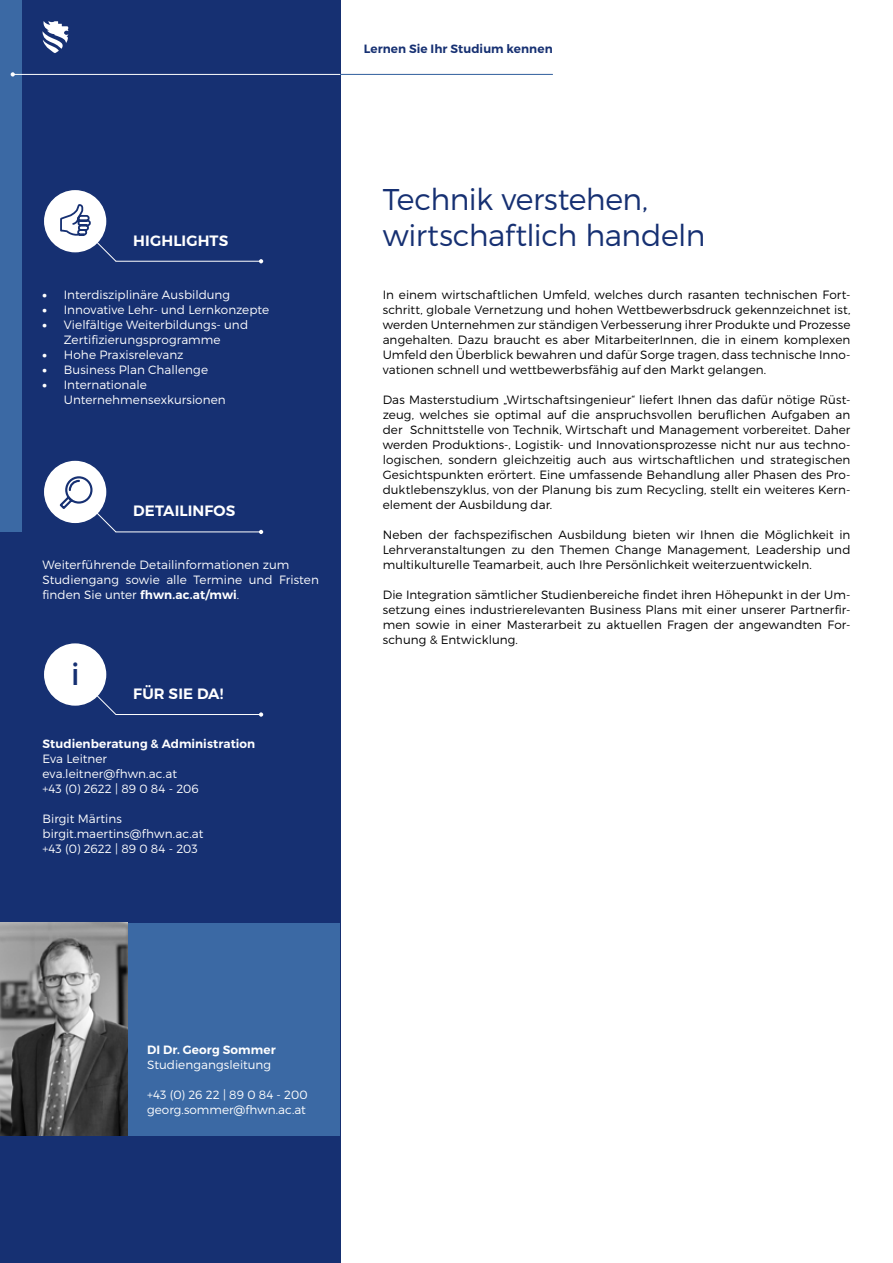
<style>
.page{position:relative;width:893px;height:1263px;background:#fff}
.page>*{position:absolute;margin:0;border:0;box-sizing:border-box;transform-origin:0 0}
.t1{font:300 30px/36px "Montserrat";letter-spacing:-.015em;color:#163072}
.t2{font:30px "Montserrat";color:#163072}
.t3{font:600 15px "Montserrat";letter-spacing:.01em;color:#fff}
.t4{font:300 12px/15px "Montserrat";letter-spacing:.005em;color:#000;text-align:justify}
.t5{font:300 12px/15px "Montserrat";letter-spacing:.005em;color:#fff}
.t6{font:600 12px "Montserrat";letter-spacing:.01em;color:#fff}
.t7{font:600 12px "Montserrat";letter-spacing:.005em;color:#163072}
.s1{font-weight:900}
.s2{font-weight:600}
</style>
<div class="page">
<div style="left:0;top:0;width:340px;height:1263px;background:#163072"></div>
<div style="left:0;top:0;width:21px;height:531px;background:#3b69a4"></div>
<hr style="left:340px;top:74px;width:213px;height:1px;background:#61a4d7">
<hr style="left:13px;top:74px;width:327px;height:1px;background:#fff">
<svg style="left:11px;top:72px;width:4px;height:5px"></svg>
<svg style="left:43px;top:21px;width:25px;height:32px"></svg>
<div style="left:0;top:923px;width:340px;height:212px;background:#3b69a4"></div>
<hr style="left:116px;top:261px;width:145px;height:1px;background:#fff">
<div style="left:43px;top:189px;width:64px;height:64px;background:#fff;border-radius:50%"></div>
<div style="left:43px;top:189px;width:65px;height:65px;border:2px solid #163072;border-radius:50%"></div>
<hr style="left:116px;top:531px;width:145px;height:1px;background:#fff">
<div style="left:43px;top:460px;width:64px;height:64px;background:#fff;border-radius:50%"></div>
<div style="left:43px;top:459px;width:65px;height:66px;border:2px solid #163072;border-radius:50%"></div>
<hr style="left:116px;top:714px;width:145px;height:1px;background:#fff">
<div style="left:43px;top:643px;width:64px;height:63px;background:#fff;border-radius:50%"></div>
<div style="left:43px;top:642px;width:65px;height:65px;border:2px solid #163072;border-radius:50%"></div>
<svg style="left:75px;top:673px;width:41px;height:42px"></svg>
<svg style="left:59px;top:202px;width:58px;height:60px"></svg>
<svg style="left:58px;top:475px;width:59px;height:58px"></svg>
<svg style="left:259px;top:259px;width:4px;height:4px"></svg>
<svg style="left:259px;top:530px;width:4px;height:4px"></svg>
<svg style="left:259px;top:712px;width:4px;height:5px"></svg>
<img style="left:0;top:923px;width:128px;height:212px">
<p class="t7" style="left:364px;top:41px;width:190px">Lernen Sie Ihr Studium kennen</p>
<p class="t3" style="left:133px;top:231px;width:97px">HIGHLIGHTS</p>
<p class="t5" style="left:43px;top:287px;width:189px"><span class="s1">•</span> Interdisziplinäre Ausbildung</p>
<p class="t5" style="left:43px;top:302px;width:228px"><span class="s1">•</span> Innovative Lehr- und Lernkonzepte</p>
<p class="t5" style="left:43px;top:317px;width:207px;text-align:center"><span class="s1">•</span> Vielfältige Weiterbildungs- und<br>Zertifizierungsprogramme</p>
<p class="t5" style="left:43px;top:347px;width:142px"><span class="s1">•</span> Hohe Praxisrelevanz</p>
<p class="t5" style="left:43px;top:362px;width:167px"><span class="s1">•</span> Business Plan Challenge</p>
<p class="t5" style="left:64px;top:377px;width:163px;text-indent:-21px"><span class="s1">•</span> Internationale<br>Unternehmensexkursionen</p>
<p class="t3" style="left:133px;top:502px;width:104px">DETAILINFOS</p>
<p class="t5" style="left:43px;top:557px;width:278px">Weiterführende Detailinformationen zum<br>Studiengang sowie alle Termine und Fristen finden Sie unter <span class="s2">fhwn.ac.at/mwi</span>.</p>
<h1 class="t2" style="left:71px;top:656px;width:10px">i</h1>
<p class="t3" style="left:133px;top:684px;width:92px">FÜR SIE DA!</p>
<p class="t6" style="left:43px;top:736px;width:214px">Studienberatung &amp; Administration</p>
<p class="t5" style="left:43px;top:751px;width:158px">Eva Leitner eva.leitner@fhwn.ac.at +43 (0) 2622 | 89 0 84 - 206</p>
<p class="t5" style="left:43px;top:811px;width:162px">Birgit Märtins birgit.maertins@fhwn.ac.at +43 (0) 2622 | 89 0 84 - 203</p>
<h1 class="t1" style="left:383px;top:181px;width:324px">Technik verstehen, wirtschaftlich handeln</h1>
<p class="t4" style="left:383px;top:287px;width:469px">In einem wirtschaftlichen Umfeld, welches durch rasanten technischen Fort&shy;schritt, globale Vernetzung und hohen Wettbewerbsdruck gekennzeichnet ist, werden Unternehmen zur ständigen Verbesserung ihrer Produkte und Prozesse angehalten. Dazu braucht es aber MitarbeiterInnen, die in einem komplexen Umfeld den Überblick bewahren und dafür Sorge tragen, dass technische Inno&shy;vationen schnell und wettbewerbsfähig auf den Markt gelangen.</p>
<p class="t4" style="left:383px;top:392px;width:469px">Das Masterstudium „Wirtschaftsingenieur“ liefert Ihnen das dafür nötige Rüst&shy;zeug, welches sie optimal auf die anspruchsvollen beruflichen Aufgaben an der Schnittstelle von Technik, Wirtschaft und Management vorbereitet. Daher werden Produktions-, Logistik- und Innovationsprozesse nicht nur aus techno&shy;logischen, sondern gleichzeitig auch aus wirtschaftlichen und strategischen Gesichtspunkten erörtert. Eine umfassende Behandlung aller Phasen des Pro&shy;duktlebenszyklus, von der Planung bis zum Recycling, stellt ein weiteres Kern&shy;element der Ausbildung dar.</p>
<p class="t4" style="left:383px;top:527px;width:469px">Neben der fachspezifischen Ausbildung bieten wir Ihnen die Möglichkeit in Lehrveranstaltungen zu den Themen Change Management, Leadership und multikulturelle Teamarbeit, auch Ihre Persönlichkeit weiterzuentwickeln.</p>
<p class="t4" style="left:383px;top:587px;width:469px">Die Integration sämtlicher Studienbereiche findet ihren Höhepunkt in der Um&shy;setzung eines industrierelevanten Business Plans mit einer unserer Partnerfir&shy;men sowie in einer Masterarbeit zu aktuellen Fragen der angewandten For&shy;schung &amp; Entwicklung.</p>
<p class="t6" style="left:147px;top:1042px;width:130px">DI Dr. Georg Sommer</p>
<p class="t5" style="left:147px;top:1057px;width:126px">Studiengangsleitung</p>
<p class="t5" style="left:147px;top:1087px;width:162px">+43 (0) 26 22 | 89 0 84 - 200 georg.sommer@fhwn.ac.at</p>
</div>
